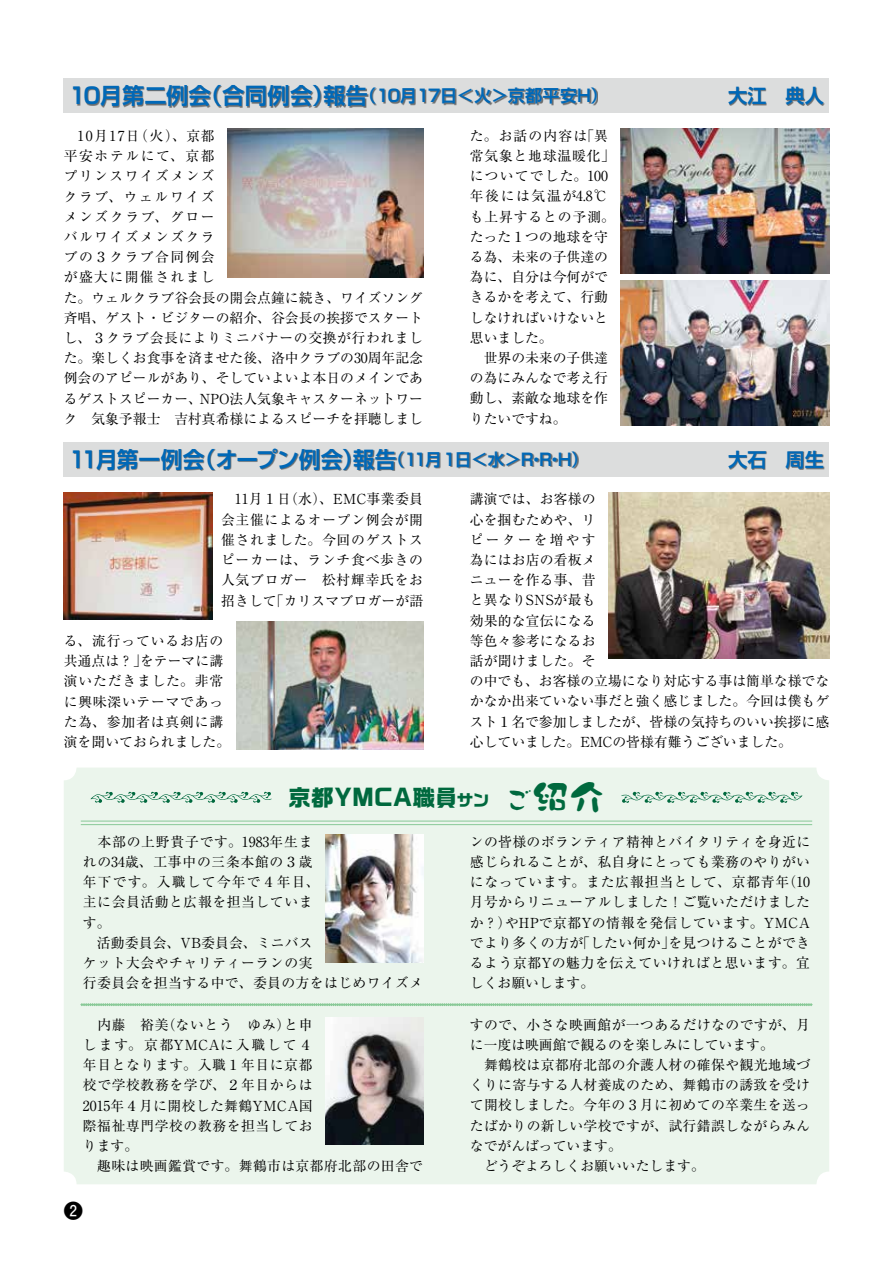
<style>
.page{position:relative;width:893px;height:1263px;background:#fff}
.page>*{position:absolute;margin:0;border:0;box-sizing:border-box;transform-origin:0 0}
.t1{font:700 22.35px "Shin Go Pro De";letter-spacing:-.01em;color:#0068b7}
.t2{font:700 22.35px "Ro G San Srf Std";letter-spacing:.025em;color:#00693e}
.t3{font:700 19.2px "Shin Go Pro De";color:#0068b7}
.t4{font:700 19.2px "Futo Go B101 Pro";color:#000}
.t5{font:700 16.95px "Shin Go Pro De";color:#0068b7}
.t6{font:13.8px/20.2px "Ryumin Pr 6 N";letter-spacing:.025em;color:#000}
.t7{font:13.8px/20.2px "Ryumin Pr 6 N";color:#000}
.t8{font:13.8px/20.2px "Ryumin Pr 6 N";letter-spacing:.055em;color:#000}
.s1{font-size:22.35px}
.s2{font-size:16.95px}
.s3{font-size:15.9px}
.s4{font-family:"DF Craft Sumi W9 MP RKSJ H";font-weight:400;font-size:27.6px}
.s5{font-family:"DF Craft Sumi W9 MP RKSJ H";font-weight:400;font-size:41.4px}
</style>
<div class="page">
<div style="left:64px;top:79px;width:765px;height:34px;background:#dcdddd"></div>
<div style="left:74px;top:86px;width:524px;height:21px;background:#000;opacity:.5"></div>
<div style="left:729px;top:87px;width:95px;height:19px;background:#000;opacity:.5"></div>
<div style="left:64px;top:442px;width:765px;height:34px;background:#dcdddd"></div>
<div style="left:74px;top:449px;width:504px;height:22px;background:#000;opacity:.5"></div>
<div style="left:729px;top:451px;width:95px;height:18px;background:#000;opacity:.5"></div>
<img style="left:227px;top:129px;width:196px;height:148px">
<img style="left:236px;top:622px;width:187px;height:127px">
<img style="left:608px;top:492px;width:221px;height:166px">
<img style="left:64px;top:492px;width:149px;height:128px">
<img style="left:621px;top:129px;width:208px;height:144px">
<img style="left:621px;top:281px;width:208px;height:144px">
<div style="left:64px;top:767px;width:765px;height:417px;background:#ebf5ec;border-radius:13px"></div>
<svg style="left:91px;top:792px;width:180px;height:11px"></svg>
<svg style="left:621px;top:792px;width:181px;height:11px"></svg>
<img style="left:325px;top:834px;width:98px;height:128px">
<img style="left:325px;top:1017px;width:98px;height:128px">
<hr style="left:81px;top:821px;width:731px;height:1px;background:#89c997">
<hr style="left:81px;top:824px;width:731px;height:1px;background:#89c997">
<svg style="left:81px;top:1003px;width:731px;height:3px;background:#a1d3ac"></svg>
<p class="t5" style="left:69px;top:82px;width:540px"><span class="s1">10月第二例会（合同例会）報告</span>（10月17日＜火＞京都平安H）</p>
<h2 class="t3" style="left:728px;top:80px;width:97px">大江　典人</h2>
<p class="t7" style="left:64px;top:125px;width:361px">　10月17日（火）、京都<br>平安ホテルにて、京都<br>プリンスワイズメンズ<br>クラブ、ウェルワイズ<br>メンズクラブ、グロー<br>バルワイズメンズクラ<br>ブの３クラブ合同例会<br>が盛大に開催されまし<br>た。ウェルクラブ谷会長の開会点鐘に続き、ワイズソング斉唱、ゲスト・ビジターの紹介、谷会長の挨拶でスタートし、３クラブ会長によりミニバナーの交換が行われました。楽しくお食事を済ませた後、洛中クラブの30周年記念例会のアピールがあり、そしていよいよ本日のメインであるゲストスピーカー、NPO法人気象キャスターネットワーク　気象予報士　吉村真希様によるスピーチを拝聴しまし</p>
<p class="t7" style="left:470px;top:125px;width:147px">た。お話の内容は「異常気象と地球温暖化」についてでした。100年後には気温が4.8℃も上昇するとの予測。たった１つの地球を守る為、未来の子供達の為に、自分は今何ができるかを考えて、行動しなければいけないと思いました。<br>　世界の未来の子供達の為にみんなで考え行動し、素敵な地球を作りたいですね。</p>
<h1 class="t1" style="left:69px;top:441px;width:520px">11月第一例会（オープン例会）報告<span class="s2">（11月１日＜水＞R・R・H）</span></h1>
<h2 class="t3" style="left:728px;top:443px;width:97px">大石　周生</h2>
<p class="t6" style="left:221px;top:488px;width:204px;text-align:justify">　11月１日（水）、EMC事業委員会主催によるオープン例会が開催されました。今回のゲストスピーカーは、ランチ食べ歩きの人気ブロガー　松村輝幸氏をお招きして「カリスマブロガーが語</p>
<p class="t8" style="left:64px;top:630px;width:168px">る、流行っているお店の共通点は？」をテーマに講演いただきました。非常に興味深いテーマであった為、参加者は真剣に講演を聞いておられました。</p>
<p class="t7" style="left:470px;top:488px;width:361px">講演では、お客様の<br>心を掴むためや、リ<br>ピーターを増やす<br>為にはお店の看板メ<br>ニューを作る事、昔<br>と異なりSNSが最も<br>効果的な宣伝になる<br>等色々参考になるお<br>話が聞けました。そ<br>の中でも、お客様の立場になり対応する事は簡単な様でなかなか出来ていない事だと強く感じました。今回は僕もゲスト１名で参加しましたが、皆様の気持ちのいい挨拶に感心していました。EMCの皆様有難うございました。</p>
<h1 class="t2" style="left:288px;top:782px;width:321px">京都YMCA職員<span class="s3">サン</span> <span class="s4">ご</span><span class="s5">紹介</span></h1>
<p class="t6" style="left:470px;top:831px;width:342px;text-align:justify">ンの皆様のボランティア精神とバイタリティを身近に感じられることが、私自身にとっても業務のやりがいになっています。また広報担当として、京都青年（10月号からリニューアルしました！ご覧いただけましたか？）やHPで京都Yの情報を発信しています。YMCAでより多くの方が「したい何か」を見つけることができるよう京都Yの魅力を伝えていければと思います。宜しくお願いします。</p>
<p class="t6" style="left:470px;top:1013px;width:342px">すので、小さな映画館が一つあるだけなのですが、月に一度は映画館で観るのを楽しみにしています。<br>　舞鶴校は京都府北部の介護人材の確保や観光地域づくりに寄与する人材養成のため、舞鶴市の誘致を受けて開校しました。今年の３月に初めての卒業生を送ったばかりの新しい学校ですが、試行錯誤しながらみんなでがんばっています。<br>　どうぞよろしくお願いいたします。</p>
<p class="t6" style="left:83px;top:831px;width:342px">　本部の上野貴子です。1983年生ま<br>れの34歳、工事中の三条本館の３歳<br>年下です。入職して今年で４年目、<br>主に会員活動と広報を担当していま<br>す。<br>　活動委員会、VB委員会、ミニバス<br>ケット大会やチャリティーランの実<br>行委員会を担当する中で、委員の方をはじめワイズメ</p>
<p class="t6" style="left:83px;top:1014px;width:342px">　内藤　裕美（ないとう　ゆみ）と申<br>します。京都YMCAに入職して４<br>年目となります。入職１年目に京都<br>校で学校教務を学び、２年目からは<br>2015年４月に開校した舞鶴YMCA国<br>際福祉専門学校の教務を担当してお<br>ります。<br>　趣味は映画鑑賞です。舞鶴市は京都府北部の田舎で</p>
<h2 class="t4" style="left:64px;top:1195px;width:21px">❷</h2>
</div>
